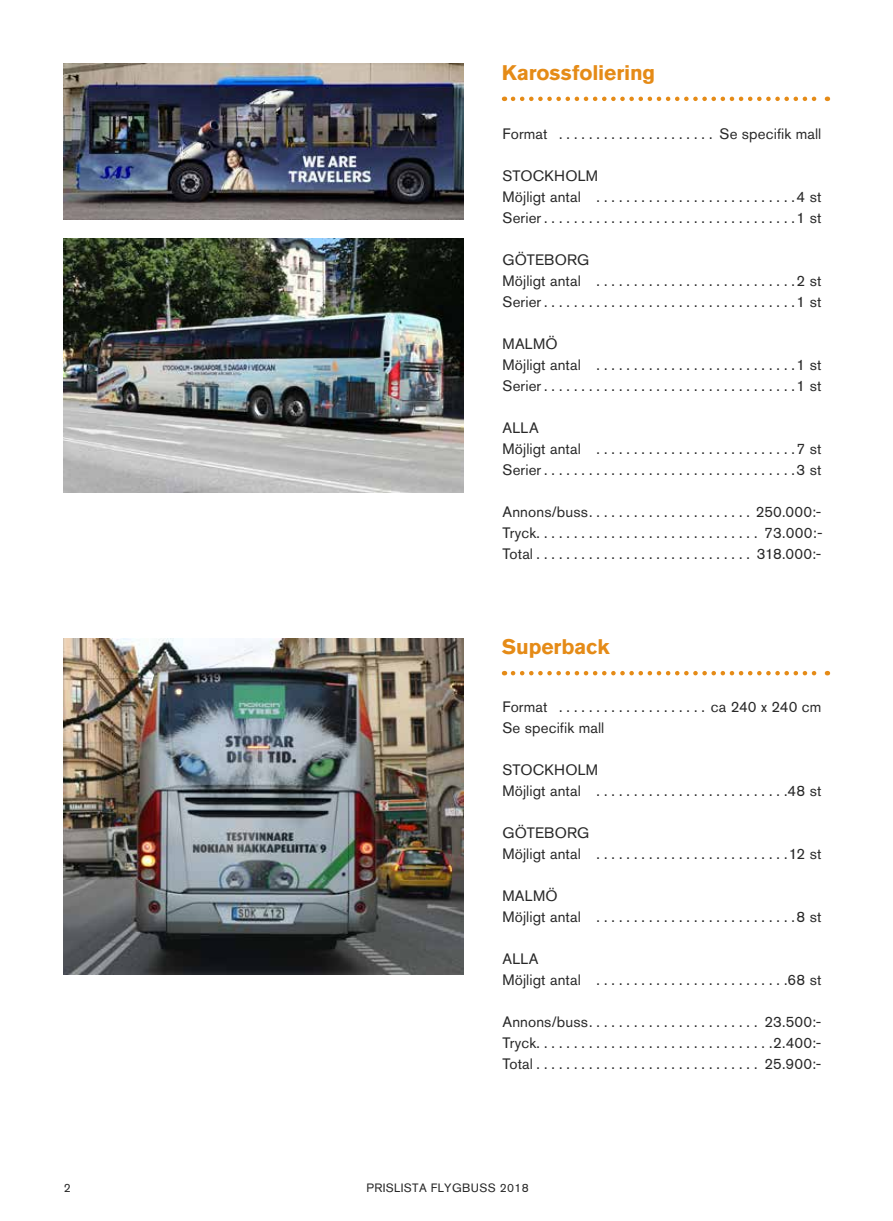
<style>
.page{position:relative;width:893px;height:1221px;background:#fff}
.page>*{position:absolute;margin:0;border:0;box-sizing:border-box;transform-origin:0 0}
.t1{font:700 21px "Akzidenz Grotesk BE";letter-spacing:-.005em;color:#e58b17}
.t2{font:15px/21px "Akzidenz Grotesk BE";letter-spacing:.01em;color:#282828}
.t3{font:12px "Akzidenz Grotesk BE";letter-spacing:.03em;color:#282828}
</style>
<div class="page">
<svg style="left:513px;top:671px;width:315px;height:4px"></svg>
<svg style="left:513px;top:97px;width:315px;height:4px"></svg>
<img style="left:64px;top:638px;width:399px;height:336px">
<img style="left:64px;top:64px;width:399px;height:156px">
<img style="left:64px;top:238px;width:399px;height:254px">
<h1 class="t1" style="left:502px;top:60px;width:155px">Karossfoliering</h1>
<p class="t2" style="left:502px;top:123px;width:320px">Format . . . . . . . . . . . . . . . . . . . . . Se specifik mall</p>
<p class="t2" style="left:502px;top:165px;width:320px">STOCKHOLM<br>Möjligt antal . . . . . . . . . . . . . . . . . . . . . . . . . . 4 st<br>Serier . . . . . . . . . . . . . . . . . . . . . . . . . . . . . . . . . 1 st</p>
<p class="t2" style="left:502px;top:249px;width:320px">GÖTEBORG<br>Möjligt antal . . . . . . . . . . . . . . . . . . . . . . . . . . 2 st<br>Serier . . . . . . . . . . . . . . . . . . . . . . . . . . . . . . . . . 1 st</p>
<p class="t2" style="left:502px;top:333px;width:320px">MALMÖ<br>Möjligt antal . . . . . . . . . . . . . . . . . . . . . . . . . . 1 st<br>Serier . . . . . . . . . . . . . . . . . . . . . . . . . . . . . . . . . 1 st</p>
<p class="t2" style="left:502px;top:417px;width:320px">ALLA<br>Möjligt antal . . . . . . . . . . . . . . . . . . . . . . . . . . 7 st<br>Serier . . . . . . . . . . . . . . . . . . . . . . . . . . . . . . . . . 3 st</p>
<p class="t2" style="left:502px;top:501px;width:322px;text-align:justify">Annons/buss . . . . . . . . . . . . . . . . . . . . . . 250.000:- Tryck . . . . . . . . . . . . . . . . . . . . . . . . . . . . . . 73 .000:- Total . . . . . . . . . . . . . . . . . . . . . . . . . . . . . 318.000:-</p>
<h1 class="t1" style="left:502px;top:634px;width:109px">Superback</h1>
<p class="t2" style="left:502px;top:696px;width:320px">Format . . . . . . . . . . . . . . . . . . . . ca 240 x 240 cm<br>Se specifik mall</p>
<p class="t2" style="left:502px;top:759px;width:320px">STOCKHOLM<br>Möjligt antal . . . . . . . . . . . . . . . . . . . . . . . . . 48 st</p>
<p class="t2" style="left:502px;top:822px;width:320px">GÖTEBORG<br>Möjligt antal . . . . . . . . . . . . . . . . . . . . . . . . . 12 st</p>
<p class="t2" style="left:502px;top:885px;width:320px">MALMÖ<br>Möjligt antal . . . . . . . . . . . . . . . . . . . . . . . . . . 8 st</p>
<p class="t2" style="left:502px;top:948px;width:320px">ALLA<br>Möjligt antal . . . . . . . . . . . . . . . . . . . . . . . . . 68 st</p>
<p class="t2" style="left:502px;top:1011px;width:320px;text-align:justify">Annons/buss . . . . . . . . . . . . . . . . . . . . . . . 23.500:- Tryck . . . . . . . . . . . . . . . . . . . . . . . . . . . . . . . 2.400:- Total . . . . . . . . . . . . . . . . . . . . . . . . . . . . . . 25.900:-</p>
<p class="t3" style="left:64px;top:1180px;width:8px">2</p>
<p class="t3" style="left:366px;top:1180px;width:164px">PRISLISTA FLYGBUSS 2018</p>
</div>
